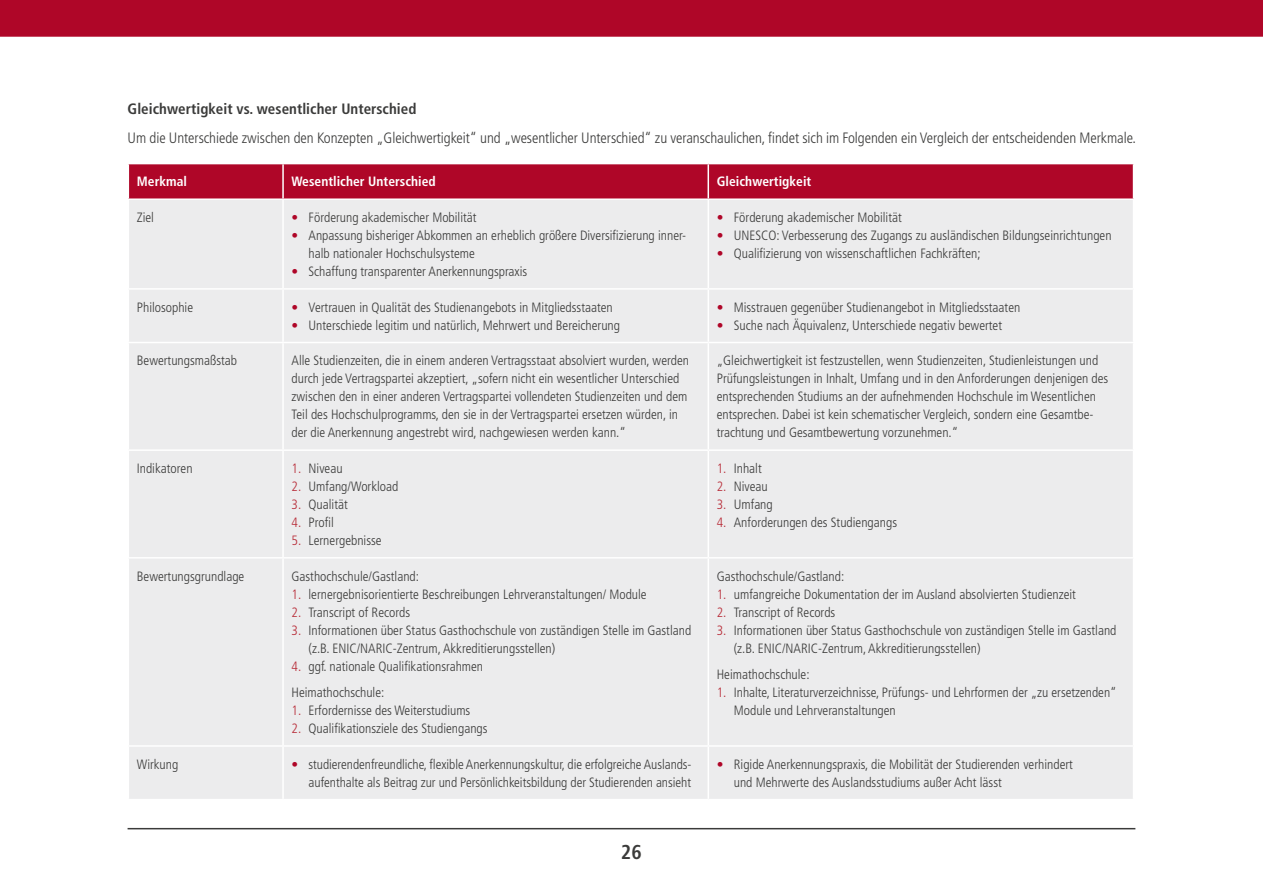
<style>
.page{position:relative;width:1263px;height:893px;background:#fff}
.page>*{position:absolute;margin:0;border:0;box-sizing:border-box;transform-origin:0 0}
.t1{font:700 condensed 21px "Frutiger Next Pro";color:#3b3b3a}
.t2{font:300 condensed 15px "Frutiger";letter-spacing:-.005em;color:#3b3b3a}
.t3{font:700 condensed 15px "Frutiger";letter-spacing:.005em;color:#3b3b3a}
.t4{font:300 condensed 13.5px/18px "Frutiger";color:#3b3b3a}
.t5{font:700 condensed 13.5px "Frutiger";letter-spacing:.005em;color:#fff}
.s1{color:#af0628}
.s2{color:#b72a36}
</style>
<div class="page">
<div style="left:129px;top:164px;width:1004px;height:34px;background:#af0628"></div>
<div style="left:129px;top:200px;width:1004px;height:599px;background:#ececed"></div>
<hr style="left:282px;top:164px;width:2px;height:34px;background:#fff">
<hr style="left:707px;top:164px;width:2px;height:34px;background:#fff">
<hr style="left:282px;top:200px;width:2px;height:88px;background:#fff">
<hr style="left:707px;top:200px;width:2px;height:88px;background:#fff">
<hr style="left:128px;top:288px;width:155px;height:2px;background:#fff">
<hr style="left:283px;top:288px;width:425px;height:2px;background:#fff">
<hr style="left:282px;top:290px;width:2px;height:52px;background:#fff">
<hr style="left:708px;top:288px;width:426px;height:2px;background:#fff">
<hr style="left:707px;top:290px;width:2px;height:52px;background:#fff">
<hr style="left:128px;top:342px;width:155px;height:1px;background:#fff">
<hr style="left:283px;top:342px;width:425px;height:1px;background:#fff">
<hr style="left:282px;top:343px;width:2px;height:106px;background:#fff">
<hr style="left:708px;top:342px;width:426px;height:1px;background:#fff">
<hr style="left:707px;top:343px;width:2px;height:106px;background:#fff">
<hr style="left:128px;top:449px;width:155px;height:2px;background:#fff">
<hr style="left:283px;top:449px;width:425px;height:2px;background:#fff">
<hr style="left:282px;top:451px;width:2px;height:106px;background:#fff">
<hr style="left:708px;top:449px;width:426px;height:2px;background:#fff">
<hr style="left:707px;top:451px;width:2px;height:106px;background:#fff">
<hr style="left:128px;top:557px;width:155px;height:2px;background:#fff">
<hr style="left:283px;top:557px;width:425px;height:2px;background:#fff">
<hr style="left:282px;top:559px;width:2px;height:186px;background:#fff">
<hr style="left:708px;top:557px;width:426px;height:2px;background:#fff">
<hr style="left:707px;top:559px;width:2px;height:186px;background:#fff">
<hr style="left:128px;top:745px;width:155px;height:2px;background:#fff">
<hr style="left:283px;top:745px;width:425px;height:2px;background:#fff">
<hr style="left:282px;top:747px;width:2px;height:52px;background:#fff">
<hr style="left:708px;top:745px;width:426px;height:2px;background:#fff">
<hr style="left:707px;top:747px;width:2px;height:52px;background:#fff">
<div style="left:0;top:0;width:1263px;height:37px;background:#af0628"></div>
<hr style="left:128px;top:828px;width:1007px;height:1px;background:#3b3b3a">
<p class="t3" style="left:128px;top:100px;width:290px">Gleichwertigkeit vs. wesentlicher Unterschied</p>
<p class="t2" style="left:128px;top:130px;width:1010px">Um die Unterschiede zwischen den Konzepten „Gleichwertigkeit“ und „wesentlicher Unterschied“ zu veranschaulichen, findet sich im Folgenden ein Vergleich der entscheidenden Merkmale.</p>
<p class="t5" style="left:137px;top:174px;width:52px">Merkmal</p>
<p class="t5" style="left:292px;top:174px;width:146px">Wesentlicher Unterschied</p>
<p class="t5" style="left:717px;top:174px;width:96px">Gleichwertigkeit</p>
<p class="t4" style="left:137px;top:209px;width:19px">Ziel</p>
<p class="t4" style="left:292px;top:209px;width:187px"><span class="s1">•</span> Förderung akademischer Mobilität</p>
<p class="t4" style="left:309px;top:227px;width:379px;text-indent:-17px"><span class="s1">•</span> Anpassung bisheriger Abkommen an erheblich größere Diversifizierung inner&shy;halb nationaler Hochschulsysteme</p>
<p class="t4" style="left:292px;top:263px;width:237px"><span class="s1">•</span> Schaffung transparenter Anerkennungspraxis</p>
<p class="t4" style="left:717px;top:209px;width:187px"><span class="s1">•</span> Förderung akademischer Mobilität</p>
<p class="t4" style="left:717px;top:227px;width:396px"><span class="s1">•</span> UNESCO: Verbesserung des Zugangs zu ausländischen Bildungseinrichtungen</p>
<p class="t4" style="left:717px;top:245px;width:265px"><span class="s1">•</span> Qualifizierung von wissenschaftlichen Fachkräften;</p>
<p class="t4" style="left:137px;top:298px;width:58px">Philosophie</p>
<p class="t4" style="left:292px;top:298px;width:323px"><span class="s1">•</span> Vertrauen in Qualität des Studienangebots in Mitgliedsstaaten</p>
<p class="t4" style="left:292px;top:316px;width:330px"><span class="s1">•</span> Unterschiede legitim und natürlich, Mehrwert und Bereicherung</p>
<p class="t4" style="left:717px;top:298px;width:305px"><span class="s1">•</span> Misstrauen gegenüber Studienangebot in Mitgliedsstaaten</p>
<p class="t4" style="left:717px;top:316px;width:287px"><span class="s1">•</span> Suche nach Äquivalenz, Unterschiede negativ bewertet</p>
<p class="t4" style="left:137px;top:352px;width:102px">Bewertungsmaßstab</p>
<p class="t4" style="left:292px;top:352px;width:399px">Alle Studienzeiten, die in einem anderen Vertragsstaat absolviert wurden, werden durch jede Vertragspartei akzeptiert, „sofern nicht ein wesentlicher Unterschied zwischen den in einer anderen Vertragspartei vollendeten Studienzeiten und dem Teil des Hochschulprogramms, den sie in der Vertragspartei ersetzen würden, in der die Anerkennung angestrebt wird, nachgewiesen werden kann.“</p>
<p class="t4" style="left:717px;top:352px;width:393px">„Gleichwertigkeit ist festzustellen, wenn Studienzeiten, Studienleistungen und Prüfungsleistungen in Inhalt, Umfang und in den Anforderungen denjenigen des entsprechenden Studiums an der aufnehmenden Hochschule im Wesentlichen entsprechen. Dabei ist kein schematischer Vergleich, sondern eine Gesamtbe&shy;trachtung und Gesamtbewertung vorzunehmen.“</p>
<p class="t4" style="left:137px;top:459px;width:57px">Indikatoren</p>
<p class="t4" style="left:292px;top:459px;width:53px"><span class="s2">1.</span> Niveau</p>
<p class="t4" style="left:292px;top:477px;width:108px"><span class="s2">2.</span> Umfang/Workload</p>
<p class="t4" style="left:292px;top:495px;width:58px"><span class="s2">3.</span> Qualität</p>
<p class="t4" style="left:292px;top:513px;width:44px"><span class="s2">4.</span> Profil</p>
<p class="t4" style="left:292px;top:531px;width:92px"><span class="s2">5.</span> Lernergebnisse</p>
<p class="t4" style="left:717px;top:459px;width:47px"><span class="s2">1.</span> Inhalt</p>
<p class="t4" style="left:717px;top:477px;width:53px"><span class="s2">2.</span> Niveau</p>
<p class="t4" style="left:717px;top:495px;width:58px"><span class="s2">3.</span> Umfang</p>
<p class="t4" style="left:717px;top:513px;width:182px"><span class="s2">4.</span> Anforderungen des Studiengangs</p>
<p class="t4" style="left:137px;top:567px;width:109px">Bewertungsgrundlage</p>
<p class="t4" style="left:292px;top:567px;width:129px">Gasthochschule/Gastland:</p>
<p class="t4" style="left:292px;top:585px;width:357px"><span class="s2">1.</span> lernergebnisorientierte Beschreibungen Lehrveranstaltungen/ Module</p>
<p class="t4" style="left:292px;top:603px;width:120px"><span class="s2">2.</span> Transcript of Records</p>
<p class="t4" style="left:309px;top:621px;width:384px;text-indent:-17px"><span class="s2">3.</span> Informationen über Status Gasthochschule von zuständigen Stelle im Gastland (z.B. ENIC/NARIC-Zentrum, Akkreditierungsstellen)</p>
<p class="t4" style="left:292px;top:653px;width:193px;line-height:26.5px"><span class="s2">4.</span> ggf. nationale Qualifikationsrahmen<br>Heimathochschule:</p>
<p class="t4" style="left:292px;top:702px;width:180px"><span class="s2">1.</span> Erfordernisse des Weiterstudiums</p>
<p class="t4" style="left:292px;top:720px;width:198px"><span class="s2">2.</span> Qualifikationsziele des Studiengangs</p>
<p class="t4" style="left:717px;top:567px;width:129px">Gasthochschule/Gastland:</p>
<p class="t4" style="left:717px;top:585px;width:361px"><span class="s2">1.</span> umfangreiche Dokumentation der im Ausland absolvierten Studienzeit</p>
<p class="t4" style="left:717px;top:603px;width:120px"><span class="s2">2.</span> Transcript of Records</p>
<p class="t4" style="left:734px;top:621px;width:384px;text-indent:-17px"><span class="s2">3.</span> Informationen über Status Gasthochschule von zuständigen Stelle im Gastland (z.B. ENIC/NARIC-Zentrum, Akkreditierungsstellen)</p>
<p class="t4" style="left:717px;top:666px;width:94px">Heimathochschule:</p>
<p class="t4" style="left:734px;top:684px;width:384px;text-indent:-17px"><span class="s2">1.</span> Inhalte, Literaturverzeichnisse, Prüfungs- und Lehrformen der „zu ersetzenden“<br>Module und Lehrveranstaltungen</p>
<p class="t4" style="left:137px;top:755px;width:43px">Wirkung</p>
<p class="t4" style="left:292px;top:755px;width:401px;text-align:right"><span class="s1">•</span> studierendenfreundliche, flexible Anerkennungskultur, die erfolgreiche Auslands&shy;aufenthalte als Beitrag zur und Persönlichkeitsbildung der Studierenden ansieht</p>
<p class="t4" style="left:734px;top:755px;width:341px;text-indent:-17px"><span class="s1">•</span> Rigide Anerkennungspraxis, die Mobilität der Studierenden verhindert und Mehrwerte des Auslandsstudiums außer Acht lässt</p>
<h1 class="t1" style="left:621px;top:840px;width:22px">26</h1>
</div>
